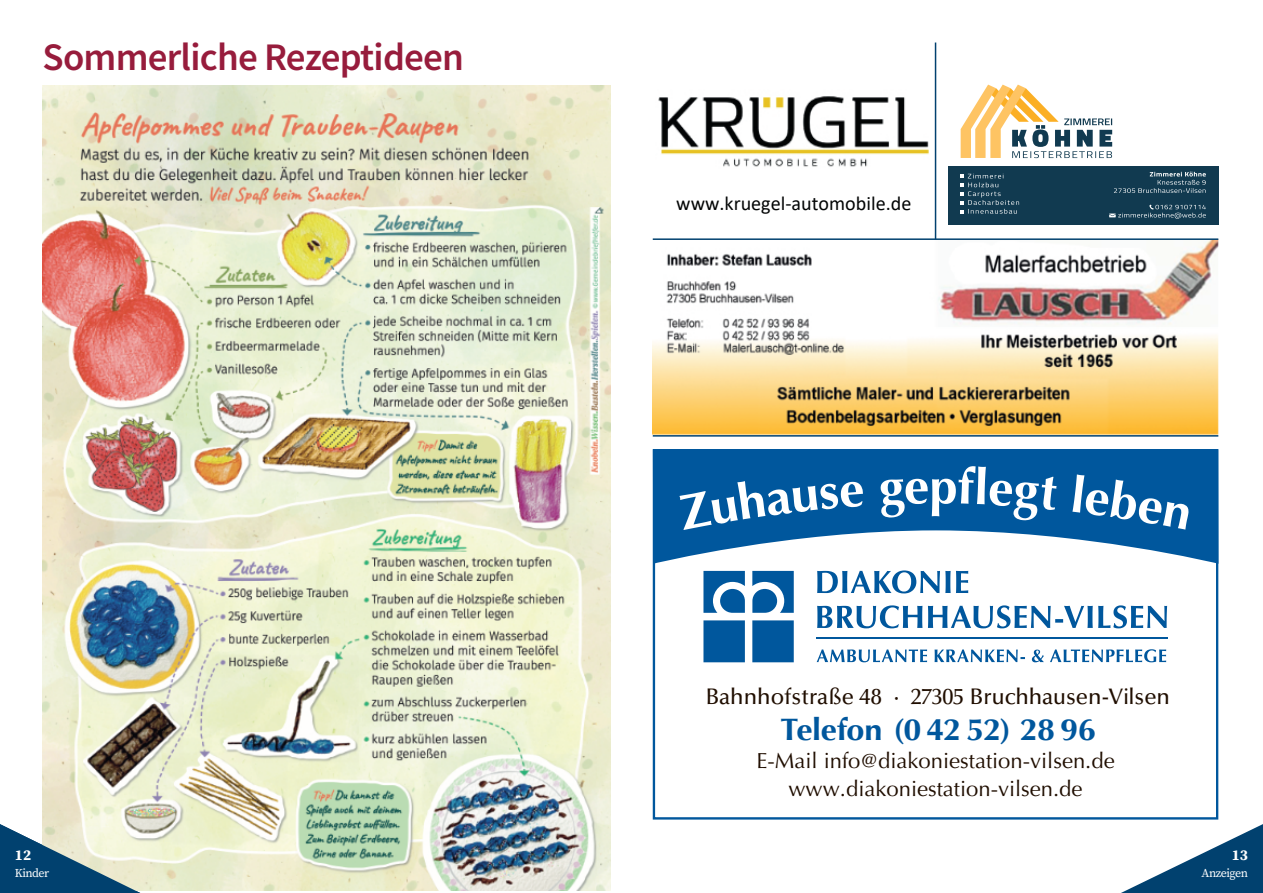
<style>
.page{position:relative;width:1263px;height:893px;background:#fff}
.page>*{position:absolute;margin:0;border:0;box-sizing:border-box;transform-origin:0 0}
.t1{font:600 39px "Source Sans Pro";letter-spacing:-.02em;color:#971c3c}
.t2{font:700 30.9px "Optima";letter-spacing:-.015em;color:#00579d;scale:1.05 1}
.t3{font:22.5px/28.5px "Optima";letter-spacing:-.005em;color:#200e00;text-align:center}
.t4{font:500 22.5px "Optima";color:#200e00}
.t5{font:21.75px/28px "Optima";color:#200e00;text-align:center}
.t6{font:20.1px "Calibri";color:#030505}
.t7{font:700 15px "Source Serif Pro";color:#fff}
.t8{font:12px "Source Serif Pro";letter-spacing:-.04em;color:#fff}
</style>
<div class="page">
<svg style="left:1121px;top:818px;width:142px;height:75px"></svg>
<svg style="left:961px;top:85px;width:151px;height:73px"></svg>
<div style="left:948px;top:166px;width:270px;height:58px;background:#113a50"></div>
<svg style="left:1114px;top:172px;width:92px;height:21px"></svg>
<svg style="left:1109px;top:205px;width:97px;height:14px"></svg>
<svg style="left:961px;top:174px;width:58px;height:40px"></svg>
<svg style="left:703px;top:570px;width:464px;height:92px"></svg>
<hr style="left:816px;top:638px;width:351px;height:1px;background:#00579d">
<svg style="left:656px;top:452px;width:559px;height:111px;fill:#00579d"></svg>
<div style="left:653px;top:449px;width:565px;height:371px;border:2px solid #00579d"></div>
<img style="left:653px;top:240px;width:565px;height:195px">
<hr style="left:653px;top:238px;width:565px;height:2px;background:#01416f">
<hr style="left:653px;top:435px;width:565px;height:2px;background:#01416f">
<hr style="left:935px;top:43px;width:1px;height:196px;background:#01416f">
<img style="left:658px;top:96px;width:271px;height:71px">
<img style="left:43px;top:85px;width:567px;height:805px">
<svg style="left:0;top:818px;width:166px;height:75px;background:#91aaaf"></svg>
<div style="left:677px;top:478px;width:187px;height:52px;background:#00579d"></div>
<div style="left:880px;top:465px;width:178px;height:56px;background:#00579d"></div>
<div style="left:1072px;top:474px;width:118px;height:56px;background:#00579d"></div>
<h1 class="t1" style="left:43px;top:41px;width:423px">Sommerliche Rezeptideen</h1>
<p class="t7" style="left:15px;top:849px;width:18px">12</p>
<p class="t8" style="left:15px;top:868px;width:36px">Kinder</p>
<p class="t6" style="left:676px;top:194px;width:237px">www.kruegel-automobile.de</p>
<p class="t4" style="left:706px;top:684px;width:466px">Bahnhofstraße 48 · 27305 Bruchhausen-Vilsen</p>
<h2 class="t2" style="left:780px;top:711px;width:302px">Telefon (0 42 52) 28 96</h2>
<p class="t3" style="left:781px;top:748px;width:314px">E Mail ds.bruchhausen@evlka.de www.diakoniestation-vilsen.de</p>
<p class="t5" style="left:756px;top:747px;width:360px">E-Mail info@diakoniestation-vilsen.de www.diakoniestation-vilsen.de</p>
<p class="t7" style="left:1232px;top:849px;width:18px">13</p>
<p class="t8" style="left:1201px;top:868px;width:48px">Anzeigen</p>
</div>
